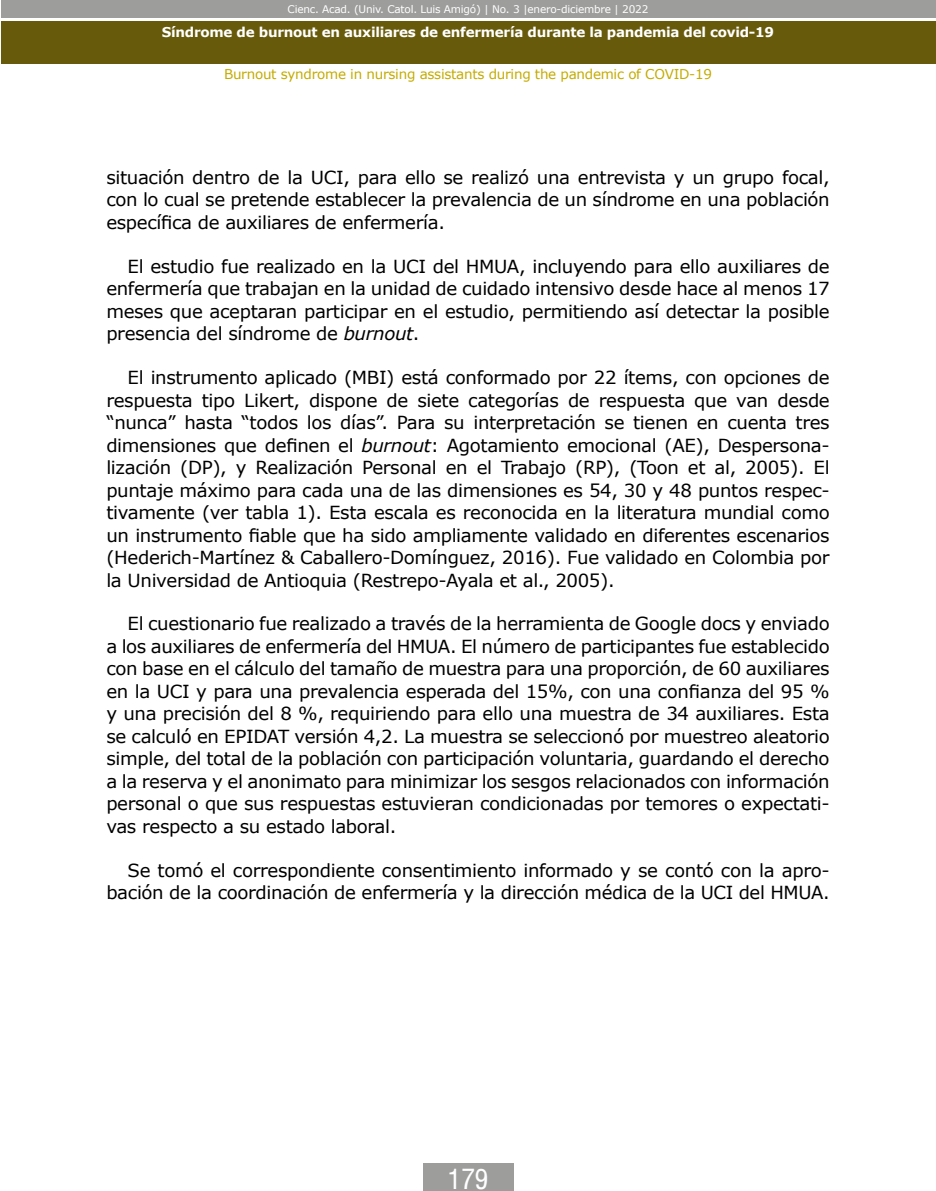
<style>
.page{position:relative;width:936px;height:1191px;background:#fff}
.page>*{position:absolute;margin:0;border:0;box-sizing:border-box;transform-origin:0 0}
.t1{font:27px "Arena Condensed";color:#fff}
.t2{font:18px/22.5px "Verdana";letter-spacing:-.02em;color:#000;text-align:justify}
.t3{font:700 13.5px "Verdana";letter-spacing:-.02em;color:#fff}
.t4{font:13.5px "Verdana";letter-spacing:-.02em;color:#c4ab00}
.t5{font:10.5px "Verdana";letter-spacing:-.02em;color:#fff}
.s1{font-style:italic}
</style>
<div class="page">
<div style="left:1px;top:21px;width:934px;height:43px;background:#685a0b"></div>
<div style="left:1px;top:0;width:934px;height:18px;background:#9d9d9c"></div>
<div style="left:423px;top:1163px;width:90px;height:28px;background:#9d9d9c"></div>
<p class="t5" style="left:287px;top:2px;width:362px">Cienc. Acad. (Univ. Catol. Luis Amigó) | No. 3 |enero-diciembre | 2022</p>
<p class="t3" style="left:162px;top:22px;width:613px">Síndrome de burnout en auxiliares de enfermería durante la pandemia del covid-19</p>
<p class="t4" style="left:224px;top:65px;width:489px">Burnout syndrome in nursing assistants during the pandemic of COVID-19</p>
<p class="t2" style="left:106px;top:166px;width:725px">situación dentro de la UCI, para ello se realizó una entrevista y un grupo focal, con lo cual se pretende establecer la prevalencia de un síndrome en una población específica de auxiliares de enfermería.</p>
<p class="t2" style="left:106px;top:255px;width:725px;text-indent:21px">El estudio fue realizado en la UCI del HMUA, incluyendo para ello auxiliares de enfermería que trabajan en la unidad de cuidado intensivo desde hace al menos 17 meses que aceptaran participar en el estudio, permitiendo así detectar la posible presencia del síndrome de <span class="s1">burnout</span>.</p>
<p class="t2" style="left:106px;top:366px;width:725px;text-indent:21px">El instrumento aplicado (MBI) está conformado por 22 ítems, con opciones de respuesta tipo Likert, dispone de siete categorías de respuesta que van desde “nunca” hasta “todos los días”. Para su interpretación se tienen en cuenta tres dimensiones que definen el <span class="s1">burnout</span>: Agotamiento emocional (AE), Despersona&shy;lización (DP), y Realización Personal en el Trabajo (RP), (Toon et al, 2005). El puntaje máximo para cada una de las dimensiones es 54, 30 y 48 puntos respec&shy;tivamente (ver tabla 1). Esta escala es reconocida en la literatura mundial como un instrumento fiable que ha sido ampliamente validado en diferentes escenarios (Hederich-Martínez &amp; Caballero-Domínguez, 2016). Fue validado en Colombia por la Universidad de Antioquia (Restrepo-Ayala et al., 2005).</p>
<p class="t2" style="left:106px;top:612px;width:725px;text-indent:21px">El cuestionario fue realizado a través de la herramienta de Google docs y enviado a los auxiliares de enfermería del HMUA. El número de participantes fue establecido con base en el cálculo del tamaño de muestra para una proporción, de 60 auxiliares en la UCI y para una prevalencia esperada del 15%, con una confianza del 95 % y una precisión del 8 %, requiriendo para ello una muestra de 34 auxiliares. Esta se calculó en EPIDAT versión 4,2. La muestra se seleccionó por muestreo aleatorio simple, del total de la población con participación voluntaria, guardando el derecho a la reserva y el anonimato para minimizar los sesgos relacionados con información personal o que sus respuestas estuvieran condicionadas por temores o expectati&shy;vas respecto a su estado laboral.</p>
<p class="t2" style="left:106px;top:858px;width:724px;text-align:right">Se tomó el correspondiente consentimiento informado y se contó con la apro&shy;bación de la coordinación de enfermería y la dirección médica de la UCI del HMUA.</p>
<h1 class="t1" style="left:447px;top:1163px;width:42px">179</h1>
</div>
